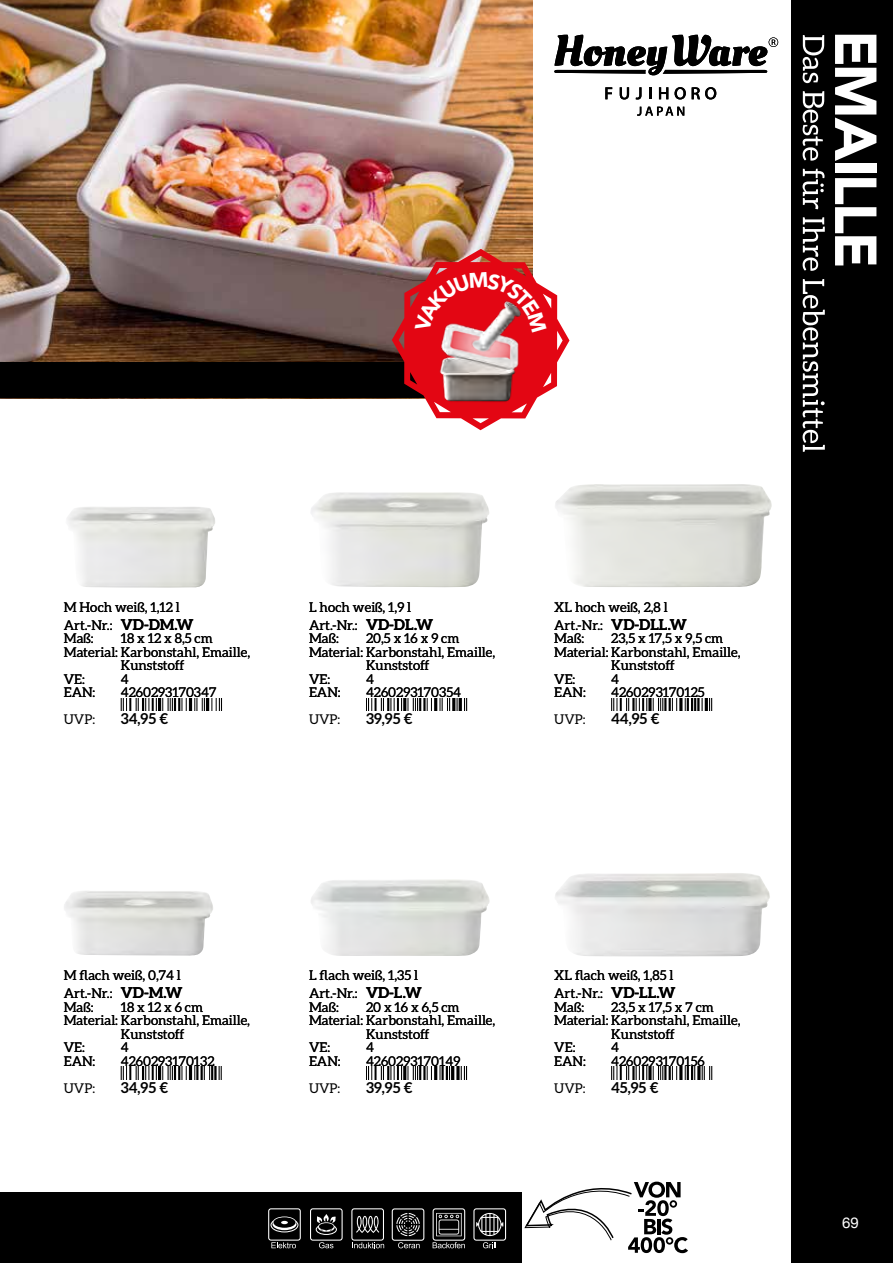
<style>
.page{position:relative;width:893px;height:1263px;background:#fff}
.page>*{position:absolute;margin:0;border:0;box-sizing:border-box;transform-origin:0 0}
.t1{font:700 15px "Aleo";color:#000}
.t2{font:15px "Helvetica Neue";color:#fff}
.t3{font:13.5px/17.7px "Aleo";color:#000}
.s1{font-weight:700;font-size:15px}
</style>
<div class="page">
<svg style="left:605px;top:87px;width:7px;height:12px"></svg>
<svg style="left:620px;top:87px;width:9px;height:13px"></svg>
<svg style="left:636px;top:87px;width:5px;height:13px"></svg>
<svg style="left:649px;top:87px;width:2px;height:12px"></svg>
<svg style="left:659px;top:87px;width:9px;height:12px"></svg>
<svg style="left:675px;top:87px;width:11px;height:12px"></svg>
<svg style="left:692px;top:87px;width:24px;height:12px"></svg>
<svg style="left:554px;top:35px;width:224px;height:40px"></svg>
<svg style="left:637px;top:107px;width:47px;height:9px"></svg>
<div style="left:791px;top:0;width:102px;height:1263px;background:#000"></div>
<svg style="left:835px;top:35px;width:41px;height:126px"></svg>
<div style="left:835px;top:164px;width:41px;height:9px;background:#fff"></div>
<svg style="left:835px;top:178px;width:41px;height:87px"></svg>
<svg style="left:803px;top:35px;width:21px;height:48px"></svg>
<svg style="left:803px;top:91px;width:21px;height:70px"></svg>
<svg style="left:803px;top:169px;width:21px;height:40px"></svg>
<svg style="left:803px;top:217px;width:22px;height:54px"></svg>
<svg style="left:803px;top:279px;width:22px;height:173px"></svg>
<div style="left:0;top:1192px;width:521px;height:71px;background:#000"></div>
<svg style="left:268px;top:1208px;width:33px;height:40px"></svg>
<svg style="left:392px;top:1208px;width:32px;height:40px"></svg>
<svg style="left:310px;top:1208px;width:33px;height:40px"></svg>
<svg style="left:351px;top:1208px;width:33px;height:40px"></svg>
<svg style="left:473px;top:1208px;width:33px;height:40px"></svg>
<svg style="left:433px;top:1208px;width:32px;height:40px"></svg>
<svg style="left:524px;top:1181px;width:164px;height:72px"></svg>
<img style="left:0;top:0;width:533px;height:362px">
<div style="left:0;top:362px;width:533px;height:36px;background:#000"></div>
<img style="left:311px;top:492px;width:178px;height:95px">
<img style="left:67px;top:507px;width:148px;height:80px">
<img style="left:64px;top:891px;width:149px;height:65px">
<img style="left:555px;top:484px;width:217px;height:103px">
<svg style="left:392px;top:249px;width:177px;height:181px"></svg>
<p class="t3" style="left:64px;top:598px;width:131px">M Hoch weiß, 1,12 l<br>Art.-Nr.: <span class="s1">VD-DM.W</span></p>
<p class="t3" style="left:64px;top:629px;width:31px">Maß:</p>
<p class="t3" style="left:121px;top:629px;width:93px">18 x 12 x 8,5 cm</p>
<p class="t3" style="left:64px;top:643px;width:188px">Material: Karbonstahl, Emaille,</p>
<p class="t3" style="left:121px;top:656px;width:65px">Kunststoff</p>
<p class="t3" style="left:64px;top:670px;width:23px">VE:</p>
<p class="t3" style="left:121px;top:670px;width:9px">4</p>
<p class="t3" style="left:64px;top:683px;width:33px">EAN:</p>
<p class="t3" style="left:121px;top:683px;width:97px">4260293170347</p>
<p class="t3" style="left:309px;top:598px;width:126px">L hoch weiß, 1,9 l<br>Art.-Nr.: <span class="s1">VD-DL.W</span></p>
<p class="t3" style="left:309px;top:629px;width:31px">Maß:</p>
<p class="t3" style="left:366px;top:629px;width:95px">20,5 x 16 x 9 cm</p>
<p class="t3" style="left:309px;top:643px;width:188px">Material: Karbonstahl, Emaille,</p>
<p class="t3" style="left:366px;top:656px;width:65px">Kunststoff</p>
<p class="t3" style="left:309px;top:670px;width:23px">VE:</p>
<p class="t3" style="left:366px;top:670px;width:9px">4</p>
<p class="t3" style="left:309px;top:683px;width:33px">EAN:</p>
<p class="t3" style="left:366px;top:683px;width:97px">4260293170354</p>
<p class="t3" style="left:554px;top:598px;width:134px">XL hoch weiß, 2,8 l<br>Art.-Nr.: <span class="s1">VD-DLL.W</span></p>
<p class="t3" style="left:554px;top:629px;width:31px">Maß:</p>
<p class="t3" style="left:611px;top:629px;width:113px">23,5 x 17,5 x 9,5 cm</p>
<p class="t3" style="left:554px;top:643px;width:188px">Material: Karbonstahl, Emaille,</p>
<p class="t3" style="left:611px;top:656px;width:65px">Kunststoff</p>
<p class="t3" style="left:554px;top:670px;width:23px">VE:</p>
<p class="t3" style="left:611px;top:670px;width:9px">4</p>
<p class="t3" style="left:554px;top:683px;width:33px">EAN:</p>
<p class="t3" style="left:611px;top:683px;width:95px">4260293170125</p>
<p class="t3" style="left:64px;top:710px;width:33px">UVP:</p>
<p class="t1" style="left:121px;top:710px;width:49px">34,95 €</p>
<p class="t3" style="left:309px;top:710px;width:33px">UVP:</p>
<p class="t1" style="left:366px;top:710px;width:48px">39,95 €</p>
<p class="t3" style="left:554px;top:710px;width:33px">UVP:</p>
<p class="t1" style="left:611px;top:710px;width:50px">44,95 €</p>
<p class="t3" style="left:64px;top:966px;width:120px">M flach weiß, 0,74 l<br>Art.-Nr.: <span class="s1">VD-M.W</span></p>
<p class="t3" style="left:64px;top:998px;width:31px">Maß:</p>
<p class="t3" style="left:121px;top:998px;width:84px">18 x 12 x 6 cm</p>
<p class="t3" style="left:64px;top:1011px;width:188px">Material: Karbonstahl, Emaille,</p>
<p class="t3" style="left:121px;top:1025px;width:65px">Kunststoff</p>
<p class="t3" style="left:64px;top:1038px;width:23px">VE:</p>
<p class="t3" style="left:121px;top:1038px;width:9px">4</p>
<p class="t3" style="left:64px;top:1052px;width:33px">EAN:</p>
<p class="t3" style="left:121px;top:1052px;width:95px">4260293170132</p>
<p class="t3" style="left:309px;top:966px;width:114px">L flach weiß, 1,35 l<br>Art.-Nr.: <span class="s1">VD-L.W</span></p>
<p class="t3" style="left:309px;top:998px;width:31px">Maß:</p>
<p class="t3" style="left:366px;top:998px;width:95px">20 x 16 x 6,5 cm</p>
<p class="t3" style="left:309px;top:1011px;width:188px">Material: Karbonstahl, Emaille,</p>
<p class="t3" style="left:366px;top:1025px;width:65px">Kunststoff</p>
<p class="t3" style="left:309px;top:1038px;width:23px">VE:</p>
<p class="t3" style="left:366px;top:1038px;width:9px">4</p>
<p class="t3" style="left:309px;top:1052px;width:33px">EAN:</p>
<p class="t3" style="left:366px;top:1052px;width:96px">4260293170149</p>
<p class="t3" style="left:554px;top:966px;width:123px">XL flach weiß, 1,85 l<br>Art.-Nr.: <span class="s1">VD-LL.W</span></p>
<p class="t3" style="left:554px;top:998px;width:31px">Maß:</p>
<p class="t3" style="left:611px;top:998px;width:104px">23,5 x 17,5 x 7 cm</p>
<p class="t3" style="left:554px;top:1011px;width:188px">Material: Karbonstahl, Emaille,</p>
<p class="t3" style="left:611px;top:1025px;width:65px">Kunststoff</p>
<p class="t3" style="left:554px;top:1038px;width:23px">VE:</p>
<p class="t3" style="left:611px;top:1038px;width:9px">4</p>
<p class="t3" style="left:554px;top:1052px;width:33px">EAN:</p>
<p class="t3" style="left:611px;top:1052px;width:95px">4260293170156</p>
<p class="t3" style="left:64px;top:1079px;width:33px">UVP:</p>
<p class="t1" style="left:121px;top:1079px;width:49px">34,95 €</p>
<p class="t3" style="left:309px;top:1079px;width:33px">UVP:</p>
<p class="t1" style="left:366px;top:1079px;width:48px">39,95 €</p>
<p class="t3" style="left:554px;top:1079px;width:33px">UVP:</p>
<p class="t1" style="left:611px;top:1079px;width:49px">45,95 €</p>
<p class="t2" style="left:842px;top:1212px;width:18px">69</p>
</div>
